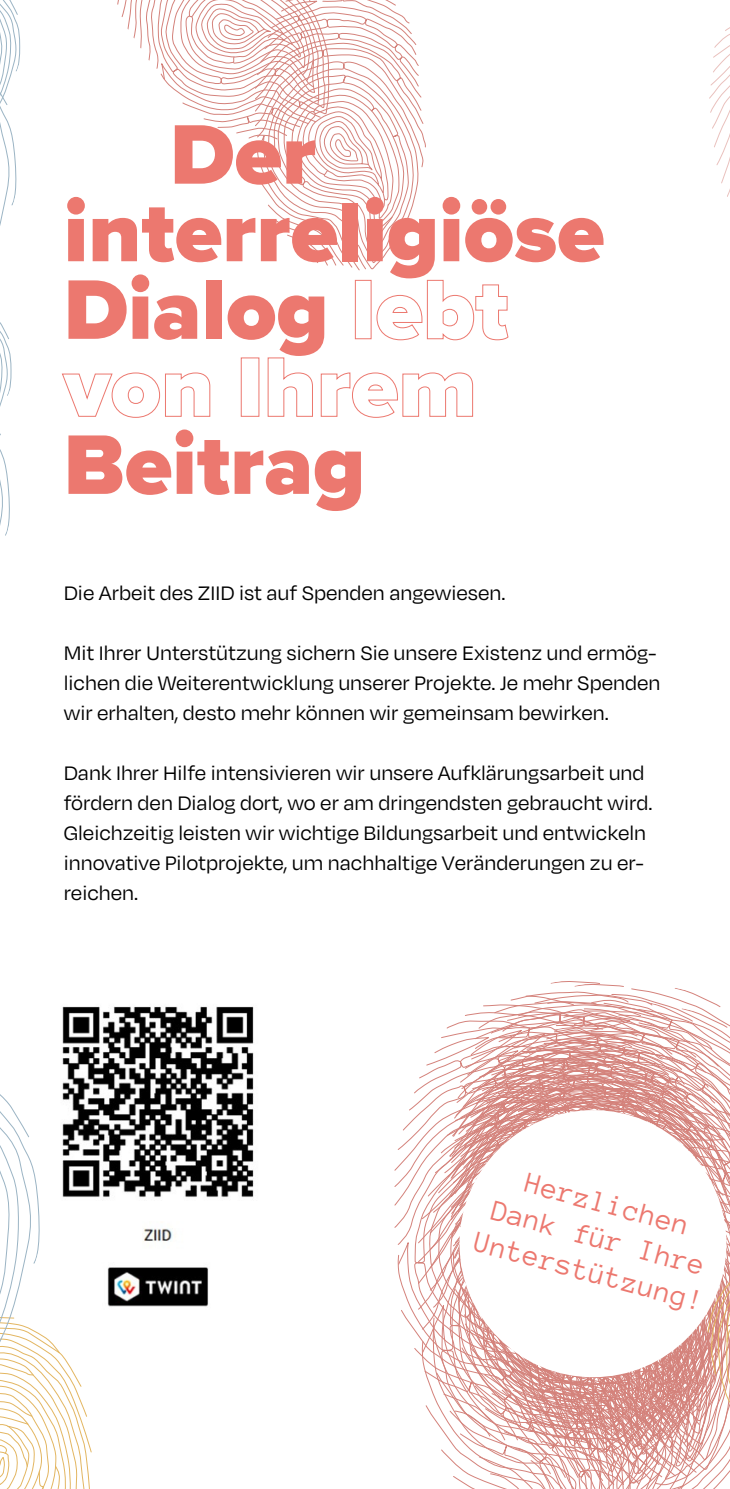
<style>
.page{position:relative;width:730px;height:1489px;background:#fff}
.page>*{position:absolute;margin:0;border:0;box-sizing:border-box;transform-origin:0 0}
.t1{font:900 87.5px/77.5px "Proxima Nova";color:#ec786f}
.t2{font:30px/35px "Anonymous Pro";color:#ec786f;text-align:center}
.t3{font:22.5px/30px "Degular";color:#000}
</style>
<div class="page">
<svg style="left:117px;top:0;width:309px;height:270px"></svg>
<svg style="left:709px;top:27px;width:21px;height:170px"></svg>
<svg style="left:395px;top:981px;width:335px;height:507px"></svg>
<svg style="left:0;top:1094px;width:92px;height:394px"></svg>
<svg style="left:0;top:0;width:20px;height:226px"></svg>
<svg style="left:0;top:322px;width:12px;height:214px"></svg>
<img style="left:48px;top:1006px;width:206px;height:318px">
<div style="left:459px;top:1110px;width:267px;height:266px;background:#fff;border-radius:50%"></div>
<h1 class="t1" style="left:64px;top:115px;width:542px;text-indent:106px">Der interreligiöse<br>Dialog lebt von Ihrem<br>Beitrag</h1>
<p class="t3" style="left:64px;top:577px;width:443px">Die Arbeit des ZIID ist auf Spenden angewiesen.</p>
<p class="t3" style="left:64px;top:637px;width:598px">Mit Ihrer Unterstützung sichern Sie unsere Existenz und ermög&shy;lichen die Weiterentwicklung unserer Projekte. Je mehr Spenden wir erhalten, desto mehr können wir gemeinsam bewirken.</p>
<p class="t3" style="left:64px;top:757px;width:590px">Dank Ihrer Hilfe intensivieren wir unsere Aufklärungsarbeit und fördern den Dialog dort, wo er am dringendsten gebraucht wird.<br>Gleichzeitig leisten wir wichtige Bildungsarbeit und entwickeln innovative Pilotprojekte, um nachhaltige Veränderungen zu er&shy;reichen.</p>
<h2 class="t2" style="left:497px;top:1156px;width:239px;rotate:15deg">Herzlichen<br>Dank für Ihre<br>Unterstützung!</h2>
</div>
